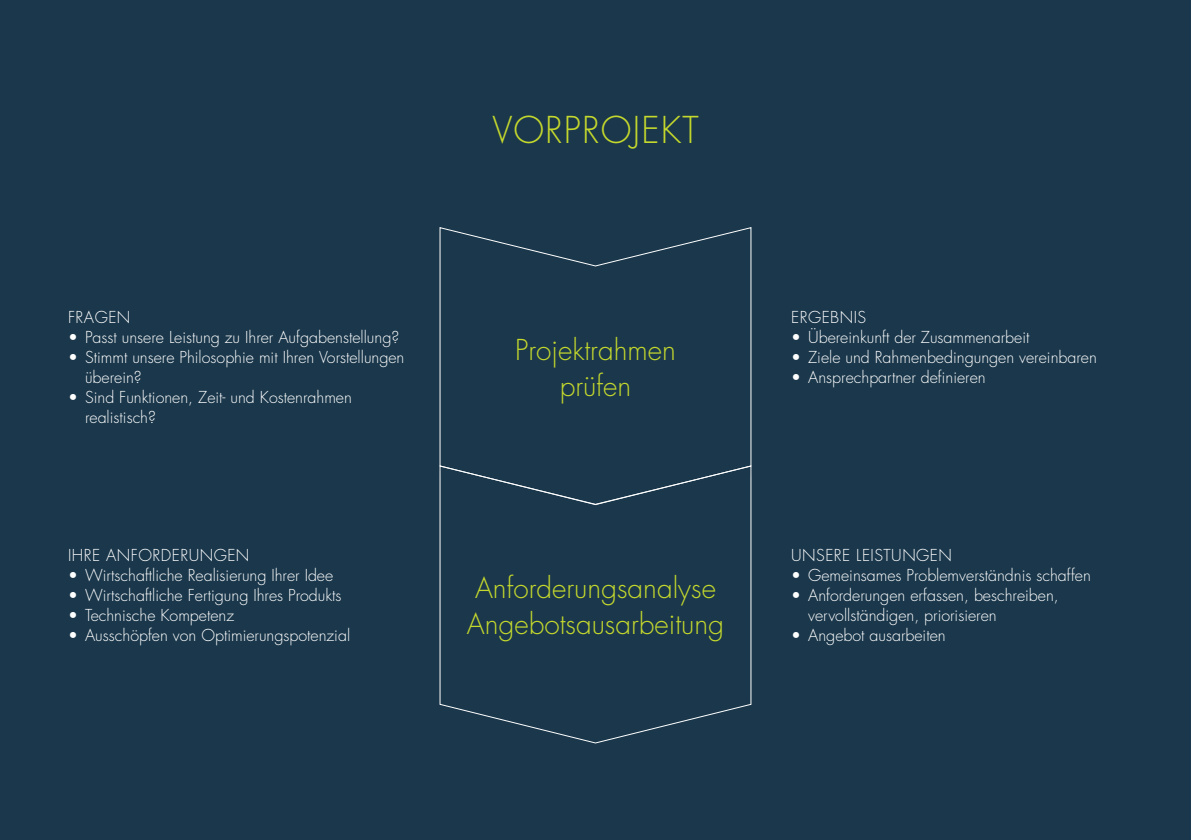
<style>
.page{position:relative;width:1191px;height:840px;background:#fff}
.page>*{position:absolute;margin:0;border:0;box-sizing:border-box;transform-origin:0 0}
.t1{font:300 36px "Futura Std";letter-spacing:.03em;color:#c4d82d}
.t2{font:300 28px/36px "Futura Std";color:#c4d82d}
.t3{font:300 16px/20px "Futura Std";color:#fff}
.t4{font:300 16px "Futura Std";letter-spacing:.03em;color:#fff}
</style>
<div class="page">
<div style="left:0;top:0;width:1191px;height:839px;background:#1a374b"></div>
<svg style="left:439px;top:515px;width:313px;height:228px"></svg>
<svg style="left:439px;top:227px;width:313px;height:278px"></svg>
<h1 class="t1" style="left:492px;top:108px;width:208px">VORPROJEKT</h1>
<p class="t3" style="left:68px;top:307px;width:64px">FRAGEN</p>
<p class="t3" style="left:68px;top:327px;width:333px">• Passt unsere Leistung zu Ihrer Aufgabenstellung?</p>
<p class="t3" style="left:85px;top:347px;width:321px;text-indent:-17px">• Stimmt unsere Philosophie mit Ihren Vorstellungen überein?</p>
<p class="t3" style="left:85px;top:387px;width:268px;text-indent:-17px">• Sind Funktionen, Zeit- und Kostenrahmen realistisch?</p>
<p class="t4" style="left:68px;top:545px;width:183px">IHRE ANFORDERUNGEN</p>
<p class="t3" style="left:68px;top:565px;width:267px">• Wirtschaftliche Realisierung Ihrer Idee</p>
<p class="t3" style="left:68px;top:585px;width:275px">• Wirtschaftliche Fertigung Ihres Produkts</p>
<p class="t3" style="left:68px;top:605px;width:168px">• Technische Kompetenz</p>
<p class="t3" style="left:68px;top:625px;width:284px">• Ausschöpfen von Optimierungspotenzial</p>
<h2 class="t2" style="left:515px;top:332px;width:162px;text-align:center">Projektrahmen prüfen</h2>
<h2 class="t2" style="left:467px;top:570px;width:259px">Anforderungsanalyse<br>Angebotsausarbeitung</h2>
<p class="t4" style="left:791px;top:307px;width:77px">ERGEBNIS</p>
<p class="t3" style="left:791px;top:327px;width:240px">• Übereinkunft der Zusammenarbeit</p>
<p class="t3" style="left:791px;top:347px;width:307px">• Ziele und Rahmenbedingungen vereinbaren</p>
<p class="t3" style="left:791px;top:367px;width:196px">• Ansprechpartner definieren</p>
<p class="t4" style="left:791px;top:545px;width:162px">UNSERE LEISTUNGEN</p>
<p class="t3" style="left:791px;top:565px;width:301px">• Gemeinsames Problemverständnis schaffen</p>
<p class="t3" style="left:808px;top:585px;width:252px;text-indent:-17px">• Anforderungen erfassen, beschreiben, vervollständigen, priorisieren</p>
<p class="t3" style="left:791px;top:625px;width:156px">• Angebot ausarbeiten</p>
</div>
